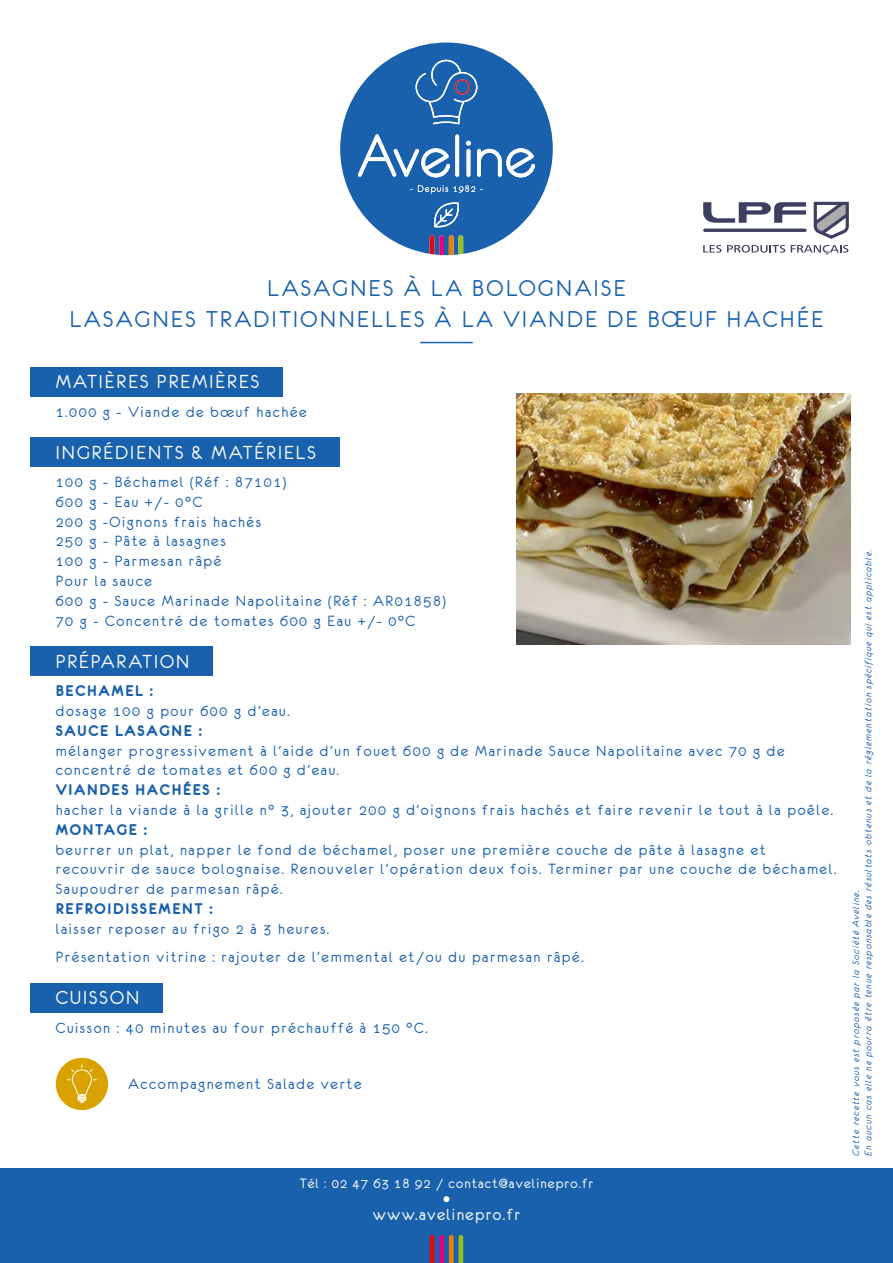
<style>
.page{position:relative;width:893px;height:1263px;background:#fff}
.page>*{position:absolute;margin:0;border:0;box-sizing:border-box;transform-origin:0 0}
.t1{font:25.5px/30.6px "Eurofurenceregular";letter-spacing:.1em;color:#1961ac;text-align:center}
.t2{font:21px "Eurofurenceregular";letter-spacing:.1em;color:#fff}
.t3{font:18px "Eurofurenceregular";letter-spacing:.075em;color:#fff}
.t4{font:16.5px/19.8px "Eurofurenceregular";letter-spacing:.1em;color:#1961ac}
.t5{font:16.5px "Eurofurencebold";letter-spacing:.1em;color:#1961ac}
.t6{font:15px "Eurofurenceregular";letter-spacing:.075em;color:#fff}
.t7{font:10.5px/12.6px "Eurofurenceitalic";letter-spacing:.1em;color:#1961ac}
</style>
<div class="page">
<img style="left:517px;top:394px;width:333px;height:250px">
<div style="left:0;top:1168px;width:893px;height:95px;background:#1961ac"></div>
<svg style="left:340px;top:43px;width:213px;height:211px;fill:#1961ac"></svg>
<svg style="left:433px;top:202px;width:27px;height:26px"></svg>
<svg style="left:416px;top:60px;width:61px;height:64px;background:#3973b3"></svg>
<svg style="left:430px;top:235px;width:33px;height:20px"></svg>
<svg style="left:410px;top:185px;width:73px;height:9px"></svg>
<svg style="left:466px;top:141px;width:5px;height:5px"></svg>
<svg style="left:358px;top:134px;width:92px;height:43px"></svg>
<svg style="left:455px;top:134px;width:4px;height:43px"></svg>
<hr style="left:467px;top:149px;width:3px;height:28px;background:#fff;border-radius:2px">
<svg style="left:477px;top:148px;width:58px;height:29px"></svg>
<svg style="left:430px;top:1235px;width:33px;height:28px"></svg>
<svg style="left:443px;top:1196px;width:6px;height:6px"></svg>
<hr style="left:421px;top:342px;width:51px;height:1px;background:#1961ac">
<svg style="left:703px;top:245px;width:82px;height:8px"></svg>
<svg style="left:791px;top:245px;width:57px;height:10px"></svg>
<svg style="left:814px;top:202px;width:35px;height:37px"></svg>
<hr style="left:703px;top:229px;width:104px;height:3px;background:#3e3f60;border-radius:2px">
<svg style="left:703px;top:202px;width:103px;height:21px"></svg>
<div style="left:30px;top:367px;width:253px;height:29px;background:#1961ac"></div>
<div style="left:30px;top:437px;width:309px;height:30px;background:#1961ac"></div>
<div style="left:30px;top:647px;width:183px;height:29px;background:#1961ac"></div>
<div style="left:30px;top:983px;width:133px;height:29px;background:#1961ac"></div>
<div style="left:56px;top:1058px;width:52px;height:52px;background:#d9a200;border-radius:50%"></div>
<svg style="left:67px;top:1065px;width:29px;height:38px"></svg>
<h1 class="t1" style="left:70px;top:273px;width:755px">LASAGNES À LA BOLOGNAISE<br>LASAGNES TRADITIONNELLES À LA VIANDE DE BŒUF HACHÉE</h1>
<p class="t2" style="left:56px;top:371px;width:205px">MATIÈRES PREMIÈRES</p>
<p class="t4" style="left:56px;top:401px;width:253px">1.000 g - Viande de bœuf hachée</p>
<p class="t2" style="left:56px;top:442px;width:262px">INGRÉDIENTS &amp; MATÉRIELS</p>
<p class="t4" style="left:56px;top:472px;width:392px">100 g - Béchamel (Réf : 87101)<br>600 g - Eau +/- 0°C<br>200 g -Oignons frais hachés<br>250 g - Pâte à lasagnes<br>100 g - Parmesan râpé<br>Pour la sauce<br>600 g - Sauce Marinade Napolitaine (Réf : AR01858)<br>70 g - Concentré de tomates 600 g Eau +/- 0°C</p>
<p class="t2" style="left:56px;top:651px;width:135px">PRÉPARATION</p>
<p class="t5" style="left:56px;top:683px;width:99px">BECHAMEL :</p>
<p class="t4" style="left:56px;top:701px;width:235px">dosage 100 g pour 600 g d’eau.</p>
<p class="t5" style="left:56px;top:722px;width:148px">SAUCE LASAGNE :</p>
<p class="t4" style="left:56px;top:740px;width:730px">mélanger progressivement à l’aide d’un fouet 600 g de Marinade Sauce Napolitaine avec 70 g de concentré de tomates et 600 g d’eau.</p>
<p class="t5" style="left:56px;top:782px;width:166px">VIANDES HACHÉES :</p>
<p class="t4" style="left:56px;top:800px;width:779px">hacher la viande à la grille n° 3, ajouter 200 g d’oignons frais hachés et faire revenir le tout à la poêle.</p>
<p class="t5" style="left:56px;top:821px;width:93px">MONTAGE :</p>
<p class="t4" style="left:56px;top:839px;width:782px">beurrer un plat, napper le fond de béchamel, poser une première couche de pâte à lasagne et recouvrir de sauce bolognaise. Renouveler l’opération deux fois. Terminer par une couche de béchamel.<br>Saupoudrer de parmesan râpé.</p>
<p class="t5" style="left:56px;top:900px;width:159px">REFROIDISSEMENT :</p>
<p class="t4" style="left:56px;top:914px;width:529px;line-height:28.3px">laisser reposer au frigo 2 à 3 heures.<br>Présentation vitrine : rajouter de l’emmental et/ou du parmesan râpé.</p>
<p class="t2" style="left:56px;top:987px;width:85px">CUISSON</p>
<p class="t4" style="left:56px;top:1017px;width:373px">Cuisson : 40 minutes au four préchauffé à 150 °C.</p>
<p class="t4" style="left:128px;top:1074px;width:235px">Accompagnement Salade verte</p>
<p class="t6" style="left:300px;top:1176px;width:295px">Tél : 02 47 63 18 92 / contact@avelinepro.fr</p>
<p class="t3" style="left:373px;top:1206px;width:149px">www.avelinepro.fr</p>
<p class="t7" style="left:849px;top:1156px;width:608px;rotate:-90deg">Cette recette vous est proposée par la Société Aveline.<br>En aucun cas elle ne pourra être tenue responsable des résultats obtenus et de la réglementation spécifique qui est applicable.</p>
</div>
